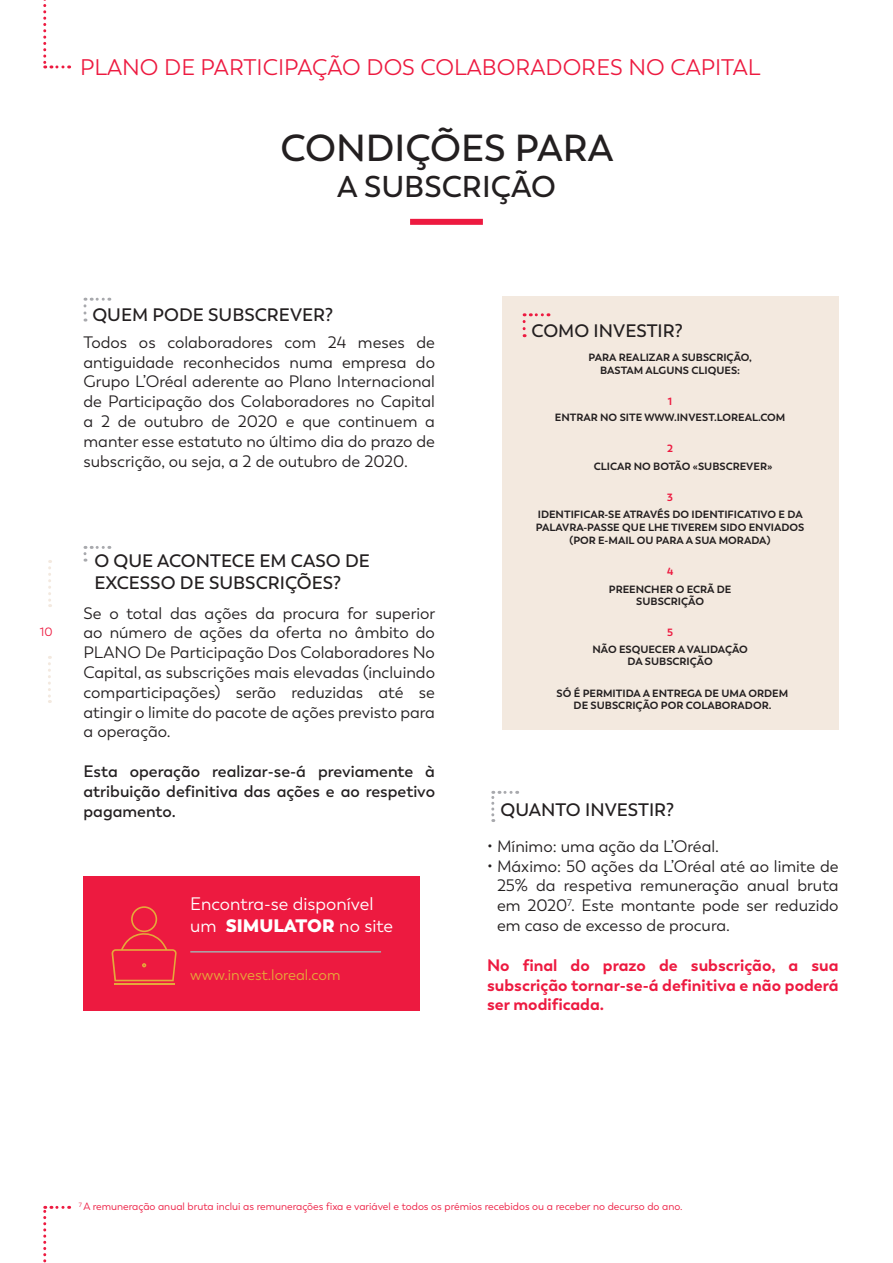
<style>
.page{position:relative;width:893px;height:1263px;background:#fff}
.page>*{position:absolute;margin:0;border:0;box-sizing:border-box;transform-origin:0 0}
.t1{font:600 37.5px "Trenda";color:#231f20}
.t2{font:600 30px "Trenda";color:#231f20}
.t3{font:22.5px "Trenda";color:#ed1a40}
.t4{font:600 18px/21.6px "Trenda";color:#231f20}
.t5{font:18px/21.6px "Trenda";color:#fff}
.t6{font:16.5px/19.8px "Trenda";color:#231f20;text-align:justify}
.t7{font:600 16.5px/19.8px "Trenda";color:#231f20;text-align:justify}
.t8{font:700 16.5px/19.8px "Trenda";color:#ed1a40;text-align:justify}
.t9{font:15px "Trenda";color:#e5a93a}
.t10{font:12px "Trenda";color:#ed1a40}
.t11{font:700 10.5px/12.6px "Trenda";color:#231f20;text-align:center}
.t12{font:10.5px "Trenda";color:#ed1a40}
.t13{font:700 10.5px "Trenda";color:#ed1a40}
.s1{font-weight:800}
</style>
<div class="page">
<svg style="left:43px;top:0;width:27px;height:68px"></svg>
<svg style="left:43px;top:1206px;width:27px;height:57px"></svg>
<div style="left:410px;top:219px;width:73px;height:6px;background:#ed1a40"></div>
<svg style="left:83px;top:298px;width:27px;height:15px"></svg>
<svg style="left:491px;top:791px;width:27px;height:31px"></svg>
<div style="left:502px;top:296px;width:337px;height:434px;background:#f3e9df"></div>
<svg style="left:523px;top:313px;width:26px;height:24px"></svg>
<svg style="left:83px;top:546px;width:27px;height:16px"></svg>
<svg style="left:48px;top:560px;width:3px;height:47px"></svg>
<svg style="left:48px;top:656px;width:3px;height:47px"></svg>
<div style="left:83px;top:876px;width:337px;height:134px;background:#ed1a40"></div>
<hr style="left:190px;top:951px;width:191px;height:1px;background:#a8a9ad">
<hr style="left:114px;top:983px;width:60px;height:2px;background:#e5a93a">
<svg style="left:112px;top:906px;width:65px;height:75px"></svg>
<h3 class="t3" style="left:80px;top:54px;width:682px">PLANO DE PARTICIPAÇÃO DOS COLABORADORES NO CAPITAL</h3>
<h1 class="t1" style="left:280px;top:125px;width:335px">CONDIÇÕES PARA</h1>
<h2 class="t2" style="left:337px;top:168px;width:220px">A SUBSCRIÇÃO</h2>
<p class="t4" style="left:92px;top:304px;width:242px">QUEM PODE SUBSCREVER?</p>
<p class="t6" style="left:83px;top:332px;width:353px">Todos os colaboradores com 24 meses de antiguidade reconhecidos numa empresa do Grupo L’Oréal aderente ao Plano Internacional de Participação dos Colaboradores no Capital a 2 de outubro de 2020 e que continuem a manter esse estatuto no último dia do prazo de subscrição, ou seja, a 2 de outubro de 2020.</p>
<p class="t10" style="left:40px;top:625px;width:15px">10</p>
<p class="t4" style="left:94px;top:551px;width:277px">O QUE ACONTECE EM CASO DE<br>EXCESSO DE SUBSCRIÇÕES?</p>
<p class="t6" style="left:83px;top:603px;width:353px">Se o total das ações da procura for superior ao número de ações da oferta no âmbito do PLANO De Participação Dos Colaboradores No Capital, as subscrições mais elevadas (incluindo comparticipações) serão reduzidas até se atingir o limite do pacote de ações previsto para a operação.</p>
<p class="t7" style="left:83px;top:761px;width:353px">Esta operação realizar-se-á previamente à atribuição definitiva das ações e ao respetivo pagamento.</p>
<p class="t5" style="left:190px;top:894px;width:204px">Encontra-se disponível um <span class="s1">SIMULATOR</span> no site</p>
<p class="t9" style="left:190px;top:966px;width:152px">www.invest.loreal.com</p>
<p class="t4" style="left:532px;top:320px;width:153px">COMO INVESTIR?</p>
<p class="t11" style="left:589px;top:351px;width:165px">PARA REALIZAR A SUBSCRIÇÃO,<br>BASTAM ALGUNS CLIQUES:</p>
<p class="t11" style="left:555px;top:411px;width:232px">ENTRAR NO SITE WWW.INVEST.LOREAL.COM</p>
<p class="t13" style="left:668px;top:395px;width:6px">1</p>
<p class="t13" style="left:667px;top:442px;width:7px">2</p>
<p class="t11" style="left:594px;top:460px;width:180px">CLICAR NO BOTÃO «SUBSCREVER»</p>
<p class="t13" style="left:667px;top:491px;width:7px">3</p>
<p class="t11" style="left:536px;top:509px;width:270px">IDENTIFICAR-SE ATRAVÉS DO IDENTIFICATIVO E DA<br>PALAVRA-PASSE QUE LHE TIVEREM SIDO ENVIADOS (POR E-MAIL OU PARA A SUA MORADA)</p>
<p class="t13" style="left:667px;top:565px;width:8px">4</p>
<p class="t11" style="left:609px;top:583px;width:124px">PREENCHER O ECRÃ DE<br>SUBSCRIÇÃO</p>
<p class="t13" style="left:667px;top:626px;width:7px">5</p>
<p class="t11" style="left:592px;top:643px;width:157px">NÃO ESQUECER A VALIDAÇÃO<br>DA SUBSCRIÇÃO</p>
<p class="t11" style="left:556px;top:687px;width:233px">SÓ É PERMITIDA A ENTREGA DE UMA ORDEM<br>DE SUBSCRIÇÃO POR COLABORADOR.</p>
<p class="t4" style="left:500px;top:799px;width:175px">QUANTO INVESTIR?</p>
<p class="t6" style="left:487px;top:836px;width:233px">• Mínimo: uma ação da L’Oréal.</p>
<p class="t6" style="left:497px;top:856px;width:343px;text-indent:-10px">• Máximo: 50 ações da L’Oréal até ao limite de 25% da respetiva remuneração anual bruta em 2020<sup>7</sup>. Este montante pode ser reduzido em caso de excesso de procura.</p>
<p class="t8" style="left:487px;top:955px;width:353px">No final do prazo de subscrição, a sua subscrição tornar-se-á definitiva e não poderá ser modificada.</p>
<p class="t12" style="left:79px;top:1200px;width:605px"><sup>7</sup> A remuneração anual bruta inclui as remunerações fixa e variável e todos os prémios recebidos ou a receber no decurso do ano.</p>
</div>
